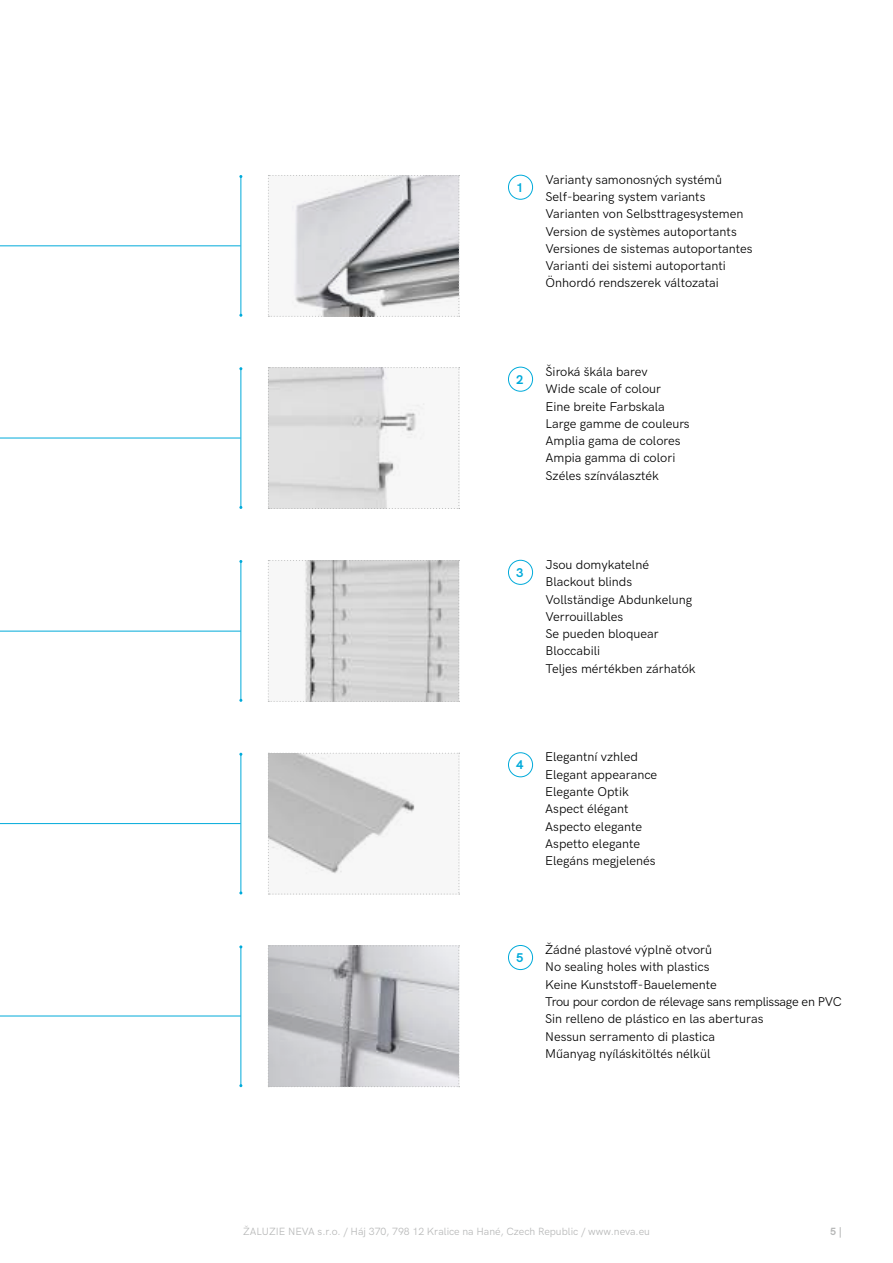
<style>
.page{position:relative;width:893px;height:1263px;background:#fff}
.page>*{position:absolute;margin:0;border:0;box-sizing:border-box;transform-origin:0 0}
.t1{font:12.75px/17.2px "HK Grotesk";color:#000}
.t2{font:700 12.75px "HK Grotesk";color:#00aada}
.t3{font:10.5px "HK Grotesk";color:#b6b7b7}
.t4{font:700 10.5px "HK Grotesk";color:#b6b7b7}
</style>
<div class="page">
<div style="left:508px;top:945px;width:25px;height:25px;border:1px solid #00aada;border-radius:50%"></div>
<div style="left:508px;top:752px;width:25px;height:25px;border:1px solid #00aada;border-radius:50%"></div>
<svg style="left:268px;top:367px;width:192px;height:142px"></svg>
<svg style="left:268px;top:753px;width:192px;height:141px"></svg>
<svg style="left:268px;top:175px;width:192px;height:142px"></svg>
<svg style="left:268px;top:560px;width:192px;height:142px"></svg>
<hr style="left:240px;top:754px;width:1px;height:139px;background:#00aada">
<hr style="left:0;top:823px;width:241px;height:1px;background:#00aada">
<hr style="left:240px;top:947px;width:1px;height:139px;background:#00aada">
<hr style="left:0;top:1016px;width:241px;height:1px;background:#00aada">
<hr style="left:240px;top:561px;width:1px;height:139px;background:#00aada">
<hr style="left:0;top:631px;width:241px;height:1px;background:#00aada">
<hr style="left:240px;top:369px;width:1px;height:138px;background:#00aada">
<hr style="left:0;top:438px;width:241px;height:1px;background:#00aada">
<hr style="left:240px;top:176px;width:1px;height:139px;background:#00aada">
<hr style="left:0;top:245px;width:241px;height:1px;background:#00aada">
<svg style="left:268px;top:945px;width:192px;height:142px;background:#c1c2c6"></svg>
<div style="left:508px;top:367px;width:25px;height:24px;border:1px solid #00aada;border-radius:50%"></div>
<div style="left:508px;top:175px;width:25px;height:24px;border:1px solid #00aada;border-radius:50%"></div>
<div style="left:508px;top:560px;width:25px;height:24px;border:1px solid #00aada;border-radius:50%"></div>
<p class="t2" style="left:516px;top:178px;width:9px">1</p>
<p class="t1" style="left:545px;top:170px;width:209px">Varianty samonosných systémů Self-bearing system variants Varianten von Selbsttragesystemen Version de systèmes autoportants Versiones de sistemas autoportantes Varianti dei sistemi autoportanti Önhordó rendszerek változatai</p>
<p class="t2" style="left:516px;top:370px;width:9px">2</p>
<p class="t1" style="left:545px;top:362px;width:146px">Široká škála barev<br>Wide scale of colour<br>Eine breite Farbskala<br>Large gamme de couleurs<br>Amplia gama de colores<br>Ampia gamma di colori<br>Széles színválaszték</p>
<p class="t2" style="left:516px;top:563px;width:9px">3</p>
<p class="t1" style="left:545px;top:555px;width:152px">Jsou domykatelné<br>Blackout blinds<br>Vollständige Abdunkelung<br>Verrouillables<br>Se pueden bloquear<br>Bloccabili<br>Teljes mértékben zárhatók</p>
<p class="t2" style="left:516px;top:755px;width:9px">4</p>
<p class="t1" style="left:545px;top:747px;width:114px">Elegantní vzhled<br>Elegant appearance<br>Elegante Optik<br>Aspect élégant<br>Aspecto elegante<br>Aspetto elegante<br>Elegáns megjelenés</p>
<p class="t2" style="left:516px;top:948px;width:9px">5</p>
<p class="t1" style="left:545px;top:940px;width:298px">Žádné plastové výplně otvorů<br>No sealing holes with plastics<br>Keine Kunststoff-Bauelemente<br>Trou pour cordon de rélevage sans remplissage en PVC Sin relleno de plástico en las aberturas<br>Nessun serramento di plastica<br>Műanyag nyíláskitöltés nélkül</p>
<p class="t3" style="left:243px;top:1223px;width:408px">ŽALUZIE NEVA s.r.o. / Háj 370, 798 12 Kralice na Hané, Czech Republic / www.neva.eu</p>
<p class="t4" style="left:830px;top:1223px;width:13px">5 |</p>
</div>
